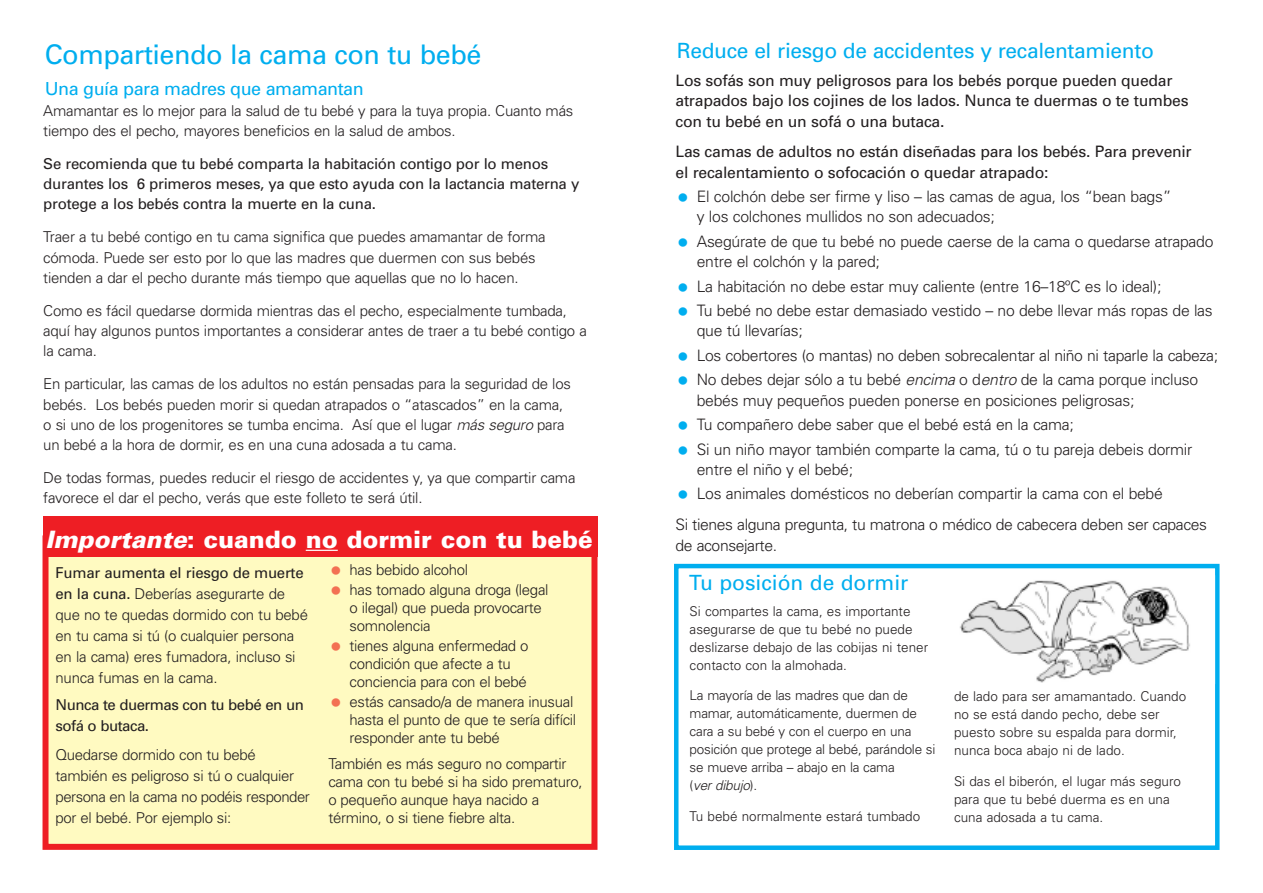
<style>
.page{position:relative;width:1263px;height:893px;background:#fff}
.page>*{position:absolute;margin:0;border:0;box-sizing:border-box;transform-origin:0 0}
.t1{font:27px "Univers";letter-spacing:-.015em;color:#00aeef}
.t2{font:900 24px "Univers";color:#fff}
.t3{font:21px "Univers";letter-spacing:-.015em;color:#00aeef}
.t4{font:18px "Univers";letter-spacing:-.03em;color:#00aeef}
.t5{font:300 15.75px/24.5px "Univers";letter-spacing:-.015em;color:#231f20}
.t6{font:15.75px/20.2px "Univers";letter-spacing:-.015em;color:#231f20}
.t7{font:300 15px/20.2px "Univers";letter-spacing:-.015em;color:#231f20}
.t8{font:15px/20.2px "Univers";letter-spacing:-.015em;color:#231f20}
.t9{font:15px/21px "Univers";letter-spacing:-.035em;color:#231f20}
.t10{font:300 13.5px/18px "Univers";color:#231f20}
.s1{font-style:italic}
.s2{font-weight:400}
</style>
<div class="page">
<div style="left:674px;top:564px;width:545px;height:286px;border:4px solid #00aeef"></div>
<img style="left:960px;top:580px;width:230px;height:101px">
<div style="left:46px;top:538px;width:548px;height:309px;background:#fffac1"></div>
<div style="left:43px;top:535px;width:554px;height:315px;border:6px solid #ee1e24"></div>
<div style="left:43px;top:517px;width:554px;height:40px;background:#ee1e24"></div>
<hr style="left:306px;top:550px;width:32px;height:1px;background:#fff">
<h1 class="t1" style="left:45px;top:44px;width:438px">Compartiendo la cama con tu bebé</h1>
<p class="t4" style="left:45px;top:82px;width:320px">Una guía para madres que amamantan</p>
<p class="t7" style="left:43px;top:102px;width:532px">Amamantar es lo mejor para la salud de tu bebé y para la tuya propia. Cuanto más tiempo des el pecho, mayores beneficios en la salud de ambos.</p>
<p class="t8" style="left:43px;top:155px;width:538px">Se recomienda que tu bebé comparta la habitación contigo por lo menos durantes los 6 primeros meses, ya que esto ayuda con la lactancia materna y protege a los bebés contra la muerte en la cuna.</p>
<p class="t7" style="left:43px;top:228px;width:504px">Traer a tu bebé contigo en tu cama significa que puedes amamantar de forma cómoda. Puede ser esto por lo que las madres que duermen con sus bebés tienden a dar el pecho durante más tiempo que aquellas que no lo hacen.</p>
<p class="t7" style="left:43px;top:302px;width:545px">Como es fácil quedarse dormida mientras das el pecho, especialmente tumbada, aquí hay algunos puntos importantes a considerar antes de traer a tu bebé contigo a la cama.</p>
<p class="t7" style="left:43px;top:375px;width:529px">En particular, las camas de los adultos no están pensadas para la seguridad de los bebés. Los bebés pueden morir si quedan atrapados o “atascados” en la cama, o si uno de los progenitores se tumba encima. Así que el lugar <span class="s1">más seguro</span> para un bebé a la hora de dormir, es en una cuna adosada a tu cama.</p>
<p class="t7" style="left:43px;top:469px;width:534px">De todas formas, puedes reducir el riesgo de accidentes y, ya que compartir cama favorece el dar el pecho, verás que este folleto te será útil.</p>
<h2 class="t2" style="left:46px;top:531px;width:549px"><span class="s1">Importante</span>: cuando no dormir con tu bebé</h2>
<p class="t7" style="left:56px;top:563px;width:254px;line-height:21px"><span class="s2">Fumar aumenta el riesgo de muerte en la cuna.</span> Deberías asegurarte de que no te quedas dormido con tu bebé en tu cama si tú (o cualquier persona en la cama) eres fumadora, incluso si nunca fumas en la cama.</p>
<p class="t9" style="left:56px;top:696px;width:250px">Nunca te duermas con tu bebé en un sofá o butaca.</p>
<p class="t7" style="left:56px;top:746px;width:256px;line-height:21px">Quedarse dormido con tu bebé también es peligroso si tú o cualquier persona en la cama no podéis responder por el bebé. Por ejemplo si:</p>
<p class="t7" style="left:350px;top:561px;width:200px">has bebido alcohol<br>has tomado alguna droga (legal</p>
<p class="t7" style="left:350px;top:600px;width:194px;line-height:18px">o ilegal) que pueda provocarte somnolencia</p>
<p class="t7" style="left:350px;top:638px;width:180px;line-height:18px">tienes alguna enfermedad o condición que afecte a tu conciencia para con el bebé</p>
<p class="t7" style="left:350px;top:694px;width:228px;line-height:18px">estás cansado/a de manera inusual hasta el punto de que te sería difícil responder ante tu bebé</p>
<p class="t7" style="left:328px;top:756px;width:256px;line-height:18px">También es más seguro no compartir cama con tu bebé si ha sido prematuro, o pequeño aunque haya nacido a término, o si tiene fiebre alta.</p>
<h3 class="t3" style="left:677px;top:43px;width:478px">Reduce el riesgo de accidentes y recalentamiento</h3>
<p class="t6" style="left:675px;top:72px;width:515px">Los sofás son muy peligrosos para los bebés porque pueden quedar atrapados bajo los cojines de los lados. Nunca te duermas o te tumbes con tu bebé en un sofá o una butaca.</p>
<p class="t6" style="left:675px;top:143px;width:518px">Las camas de adultos no están diseñadas para los bebés. Para prevenir el recalentamiento o sofocación o quedar atrapado:</p>
<p class="t5" style="left:697px;top:188px;width:476px;line-height:20.2px">El colchón debe ser firme y liso – las camas de agua, los “bean bags” y los colchones mullidos no son adecuados;</p>
<p class="t5" style="left:697px;top:233px;width:518px;line-height:20.2px">Asegúrate de que tu bebé no puede caerse de la cama o quedarse atrapado entre el colchón y la pared;</p>
<p class="t5" style="left:697px;top:275px;width:517px">La habitación no debe estar muy caliente (entre 16–18ºC es lo ideal);<br>Tu bebé no debe estar demasiado vestido – no debe llevar más ropas de las</p>
<p class="t5" style="left:697px;top:320px;width:523px">que tú llevarías;<br>Los cobertores (o mantas) no deben sobrecalentar al niño ni taparle la cabeza;<br>No debes dejar sólo a tu bebé <span class="s1">encima</span> o d<span class="s1">entro</span> de la cama porque incluso</p>
<p class="t5" style="left:697px;top:389px;width:497px">bebés muy pequeños pueden ponerse en posiciones peligrosas;<br>Tu compañero debe saber que el bebé está en la cama;<br>Si un niño mayor también comparte la cama, tú o tu pareja debeis dormir</p>
<p class="t5" style="left:697px;top:459px;width:468px">entre el niño y el bebé;<br>Los animales domésticos no deberían compartir la cama con el bebé</p>
<p class="t5" style="left:675px;top:516px;width:533px;line-height:20.2px">Si tienes alguna pregunta, tu matrona o médico de cabecera deben ser capaces de aconsejarte.</p>
<h3 class="t3" style="left:689px;top:574px;width:221px">Tu posición de dormir</h3>
<p class="t10" style="left:690px;top:603px;width:240px">Si compartes la cama, es importante asegurarse de que tu bebé no puede deslizarse debajo de las cobijas ni tener contacto con la almohada.</p>
<p class="t10" style="left:690px;top:688px;width:247px">La mayoría de las madres que dan de mamar, automáticamente, duermen de cara a su bebé y con el cuerpo en una posición que protege al bebé, parándole si se mueve arriba – abajo en la cama<br>(<span class="s1">ver dibujo</span>).</p>
<p class="t10" style="left:690px;top:808px;width:232px">Tu bebé normalmente estará tumbado</p>
<p class="t10" style="left:954px;top:689px;width:234px">de lado para ser amamantado. Cuando no se está dando pecho, debe ser puesto sobre su espalda para dormir, nunca boca abajo ni de lado.</p>
<p class="t10" style="left:954px;top:773px;width:228px">Si das el biberón, el lugar más seguro para que tu bebé duerma es en una cuna adosada a tu cama.</p>
</div>
